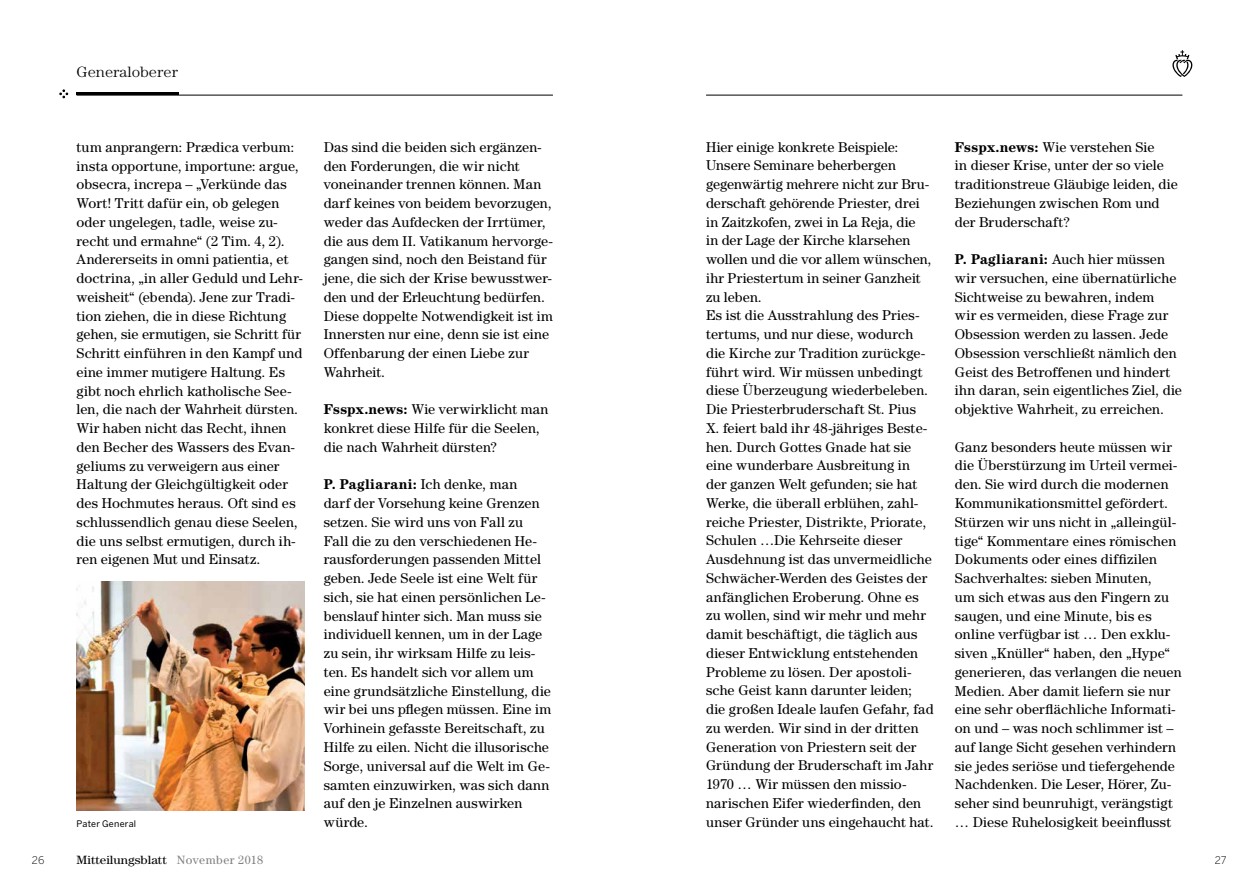
<style>
.page{position:relative;width:1259px;height:893px;background:#fff}
.page>*{position:absolute;margin:0;border:0;box-sizing:border-box;transform-origin:0 0}
.t1{font:300 15px "Century Std";color:#000;scale:1.09 1}
.t2{font:14.25px/18.8px "Century Std";letter-spacing:.01em;color:#000}
.t3{font:12px "Century Std";color:#000;scale:1.09 1}
.t4{font:300 10.5px "Benton Sans";color:#000}
.t5{font:9px "Benton Sans";letter-spacing:.025em;color:#000}
.s1{font-weight:700}
.s2{color:#807f83}
</style>
<div class="page">
<svg style="left:60px;top:90px;width:8px;height:8px"></svg>
<hr style="left:77px;top:95px;width:476px;height:1px;background:#000">
<hr style="left:706px;top:95px;width:476px;height:1px;background:#000">
<svg style="left:1172px;top:50px;width:20px;height:27px"></svg>
<hr style="left:77px;top:93px;width:102px;height:2px;background:#000">
<img style="left:77px;top:581px;width:227px;height:230px">
<p class="t1" style="left:77px;top:63px;width:95px">Generaloberer</p>
<p class="t2" style="left:77px;top:137px;width:228px">tum anprangern: Prædica verbum: insta opportune, importune: argue, obsecra, increpa – „Verkünde das Wort! Tritt dafür ein, ob gelegen oder ungelegen, tadle, weise zu&shy;recht und ermahne“ (2 Tim. 4, 2).<br>Andererseits in omni patientia, et doctrina, „in aller Geduld und Lehr&shy;weisheit“ (ebenda). Jene zur Tradi&shy;tion ziehen, die in diese Richtung gehen, sie ermutigen, sie Schritt für Schritt einführen in den Kampf und eine immer mutigere Haltung. Es gibt noch ehrlich katholische See&shy;len, die nach der Wahrheit dürsten.<br>Wir haben nicht das Recht, ihnen den Becher des Wassers des Evan&shy;geliums zu verweigern aus einer Haltung der Gleichgültigkeit oder des Hochmutes heraus. Oft sind es schlussendlich genau diese Seelen, die uns selbst ermutigen, durch ih&shy;ren eigenen Mut und Einsatz.</p>
<p class="t2" style="left:324px;top:137px;width:231px">Das sind die beiden sich ergänzen&shy;den Forderungen, die wir nicht voneinander trennen können. Man darf keines von beidem bevorzugen, weder das Aufdecken der Irrtümer, die aus dem II. Vatikanum hervorge&shy;gangen sind, noch den Beistand für jene, die sich der Krise bewusstwer&shy;den und der Erleuchtung bedürfen.<br>Diese doppelte Notwendigkeit ist im<br>Innersten nur eine, denn sie ist eine<br>Offenbarung der einen Liebe zur<br>Wahrheit.</p>
<p class="t2" style="left:324px;top:400px;width:226px"><span class="s1">Fsspx.news:</span> Wie verwirklicht man konkret diese Hilfe für die Seelen, die nach Wahrheit dürsten?</p>
<p class="t2" style="left:324px;top:475px;width:229px"><span class="s1">P. Pagliarani:</span> Ich denke, man<br>darf der Vorsehung keine Grenzen setzen. Sie wird uns von Fall zu<br>Fall die zu den verschiedenen He&shy;rausforderungen passenden Mittel geben. Jede Seele ist eine Welt für sich, sie hat einen persönlichen Le&shy;benslauf hinter sich. Man muss sie individuell kennen, um in der Lage zu sein, ihr wirksam Hilfe zu leis&shy;ten. Es handelt sich vor allem um eine grundsätzliche Einstellung, die wir bei uns pflegen müssen. Eine im<br>Vorhinein gefasste Bereitschaft, zu<br>Hilfe zu eilen. Nicht die illusorische<br>Sorge, universal auf die Welt im Ge&shy;samten einzuwirken, was sich dann auf den je Einzelnen auswirken würde.</p>
<p class="t5" style="left:77px;top:818px;width:61px">Pater General</p>
<p class="t2" style="left:706px;top:137px;width:229px">Hier einige konkrete Beispiele:<br>Unsere Seminare beherbergen gegenwärtig mehrere nicht zur Bru&shy;derschaft gehörende Priester, drei in Zaitzkofen, zwei in La Reja, die<br>in der Lage der Kirche klarsehen wollen und die vor allem wünschen, ihr Priestertum in seiner Ganzheit zu leben.<br>Es ist die Ausstrahlung des Pries&shy;tertums, und nur diese, wodurch die Kirche zur Tradition zurückge&shy;führt wird. Wir müssen unbedingt diese Überzeugung wiederbeleben.<br>Die Priesterbruderschaft St. Pius<br>X. feiert bald ihr 48-jähriges Beste&shy;hen. Durch Gottes Gnade hat sie eine wunderbare Ausbreitung in der ganzen Welt gefunden; sie hat Werke, die überall erblühen, zahl&shy;reiche Priester, Distrikte, Priorate, Schulen …Die Kehrseite dieser Ausdehnung ist das unvermeidliche Schwächer-Werden des Geistes der anfänglichen Eroberung. Ohne es zu wollen, sind wir mehr und mehr damit beschäftigt, die täglich aus dieser Entwicklung entstehenden Probleme zu lösen. Der apostoli&shy;sche Geist kann darunter leiden; die großen Ideale laufen Gefahr, fad zu werden. Wir sind in der dritten Generation von Priestern seit der Gründung der Bruderschaft im Jahr 1970 … Wir müssen den missio&shy;narischen Eifer wiederfinden, den unser Gründer uns eingehaucht hat.</p>
<p class="t2" style="left:955px;top:137px;width:224px"><span class="s1">Fsspx.news:</span> Wie verstehen Sie<br>in dieser Krise, unter der so viele traditionstreue Gläubige leiden, die<br>Beziehungen zwischen Rom und der Bruderschaft?</p>
<p class="t2" style="left:955px;top:250px;width:229px"><span class="s1">P. Pagliarani:</span> Auch hier müssen wir versuchen, eine übernatürliche Sichtweise zu bewahren, indem<br>wir es vermeiden, diese Frage zur Obsession werden zu lassen. Jede Obsession verschließt nämlich den Geist des Betroffenen und hindert ihn daran, sein eigentliches Ziel, die objektive Wahrheit, zu erreichen.</p>
<p class="t2" style="left:955px;top:437px;width:228px">Ganz besonders heute müssen wir die Überstürzung im Urteil vermei&shy;den. Sie wird durch die modernen Kommunikationsmittel gefördert.<br>Stürzen wir uns nicht in „alleingül&shy;tige“ Kommentare eines römischen Dokuments oder eines diffizilen Sachverhaltes: sieben Minuten,<br>um sich etwas aus den Fingern zu saugen, und eine Minute, bis es online verfügbar ist … Den exklu&shy;siven „Knüller“ haben, den „Hype“ generieren, das verlangen die neuen Medien. Aber damit liefern sie nur eine sehr oberflächliche Informati&shy;on und – was noch schlimmer ist – auf lange Sicht gesehen verhindern sie jedes seriöse und tiefergehende Nachdenken. Die Leser, Hörer, Zu&shy;seher sind beunruhigt, verängstigt … Diese Ruhelosigkeit beeinflusst</p>
<p class="t4" style="left:32px;top:854px;width:14px">26</p>
<p class="t3" style="left:77px;top:853px;width:173px">Mitteilungsblatt <span class="s2">November 2018</span></p>
<p class="t4" style="left:1214px;top:854px;width:13px">27</p>
</div>
